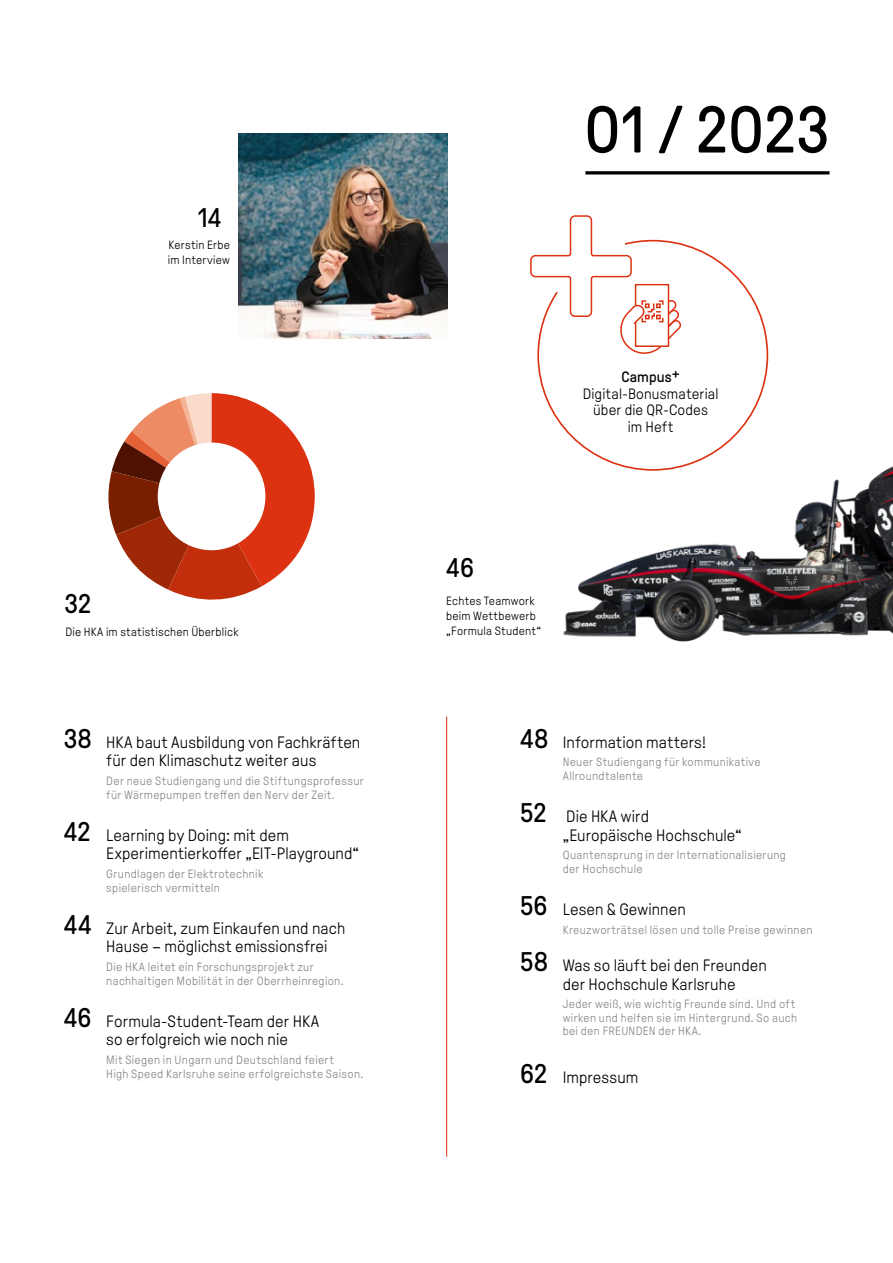
<style>
.page{position:relative;width:893px;height:1263px;background:#fff}
.page>*{position:absolute;margin:0;border:0;box-sizing:border-box;transform-origin:0 0}
.t1{font:65.85px "GT Pressura LG";letter-spacing:.005em;color:#000}
.t2{font:27px "GT Pressura LG";color:#000}
.t3{font:300 16.5px/18.6px "GT Pressura LG";letter-spacing:.005em;color:#000}
.t4{font:300 15px/16.5px "GT Pressura LG";letter-spacing:.01em;color:#000;text-align:center}
.t5{font:15px "GT Pressura LG";letter-spacing:.01em;color:#000}
.t6{font:300 12px/13.5px "GT Pressura LG";letter-spacing:.03em;color:#878787}
.t7{font:300 12px/15px "GT Pressura LG";letter-spacing:.02em;color:#000}
.s1{font-weight:400;font-size:27px}
</style>
<div class="page">
<svg style="left:108px;top:393px;width:207px;height:207px"></svg>
<div style="left:158px;top:442px;width:107px;height:108px;background:#fff;border-radius:50%"></div>
<img style="left:238px;top:133px;width:210px;height:205px">
<hr style="left:585px;top:171px;width:244px;height:3px;background:#000">
<svg style="left:537px;top:244px;width:232px;height:212px"></svg>
<svg style="left:530px;top:215px;width:153px;height:140px"></svg>
<img style="left:563px;top:456px;width:330px;height:186px">
<hr style="left:446px;top:716px;width:1px;height:441px;background:#dd3211">
<h2 class="t2" style="left:198px;top:203px;width:25px">14</h2>
<p class="t7" style="left:168px;top:237px;width:64px">Kerstin Erbe im Interview</p>
<h2 class="t2" style="left:64px;top:589px;width:28px">32</h2>
<p class="t7" style="left:66px;top:625px;width:175px">Die HKA im statistischen Überblick</p>
<h3 class="t3" style="left:64px;top:733px;width:298px;text-align:center"><span class="s1">38</span> HKA baut Ausbildung von Fachkräften für den Klimaschutz weiter aus</h3>
<p class="t6" style="left:106px;top:774px;width:259px">Der neue Studiengang und die Stiftungsprofessur für Wärmepumpen treffen den Nerv der Zeit.</p>
<h3 class="t3" style="left:106px;top:826px;width:254px;text-indent:-43px"><span class="s1">42</span> Learning by Doing: mit dem<br>Experimentierkoffer „EIT-Playground“</h3>
<p class="t6" style="left:106px;top:867px;width:158px">Grundlagen der Elektrotechnik spielerisch vermitteln</p>
<h3 class="t3" style="left:106px;top:919px;width:240px;text-indent:-43px"><span class="s1">44</span> Zur Arbeit, zum Einkaufen und nach<br>Hause – möglichst emissionsfrei</h3>
<p class="t6" style="left:106px;top:960px;width:239px">Die HKA leitet ein Forschungsprojekt zur nachhaltigen Mobilität in der Oberrheinregion.</p>
<h3 class="t3" style="left:106px;top:1012px;width:214px;text-indent:-43px"><span class="s1">46</span> Formula-Student-Team der HKA so erfolgreich wie noch nie</h3>
<p class="t6" style="left:106px;top:1053px;width:259px">Mit Siegen in Ungarn und Deutschland feiert<br>High Speed Karlsruhe seine erfolgreichste Saison.</p>
<h1 class="t1" style="left:584px;top:94px;width:247px">01 / 2023</h1>
<p class="t5" style="left:621px;top:369px;width:60px">Campus+</p>
<p class="t4" style="left:583px;top:386px;width:137px">Digital-Bonusmaterial über die QR-Codes<br>im Heft</p>
<h2 class="t2" style="left:446px;top:553px;width:29px">46</h2>
<p class="t7" style="left:446px;top:593px;width:96px">Echtes Teamwork beim Wettbewerb „Formula Student“</p>
<h3 class="t3" style="left:520px;top:733px;width:187px"><span class="s1">48</span> Information matters!</h3>
<p class="t6" style="left:563px;top:756px;width:200px">Neuer Studiengang für kommunikative<br>Allroundtalente</p>
<h3 class="t3" style="left:563px;top:807px;width:180px;text-indent:-43px"><span class="s1">52</span> Die HKA wird „Europäische Hochschule“</h3>
<p class="t6" style="left:563px;top:849px;width:225px">Quantensprung in der Internationalisierung der Hochschule</p>
<h3 class="t3" style="left:520px;top:900px;width:167px"><span class="s1">56</span> Lesen &amp; Gewinnen</h3>
<p class="t6" style="left:563px;top:923px;width:251px">Kreuzworträtsel lösen und tolle Preise gewinnen</p>
<h3 class="t3" style="left:563px;top:956px;width:206px;text-indent:-43px"><span class="s1">58</span> Was so läuft bei den Freunden der Hochschule Karlsruhe</h3>
<p class="t6" style="left:563px;top:997px;width:236px">Jeder weiß, wie wichtig Freunde sind. Und oft wirken und helfen sie im Hintergrund. So auch bei den FREUNDEN der HKA.</p>
<h3 class="t3" style="left:520px;top:1068px;width:120px"><span class="s1">62</span> Impressum</h3>
</div>
